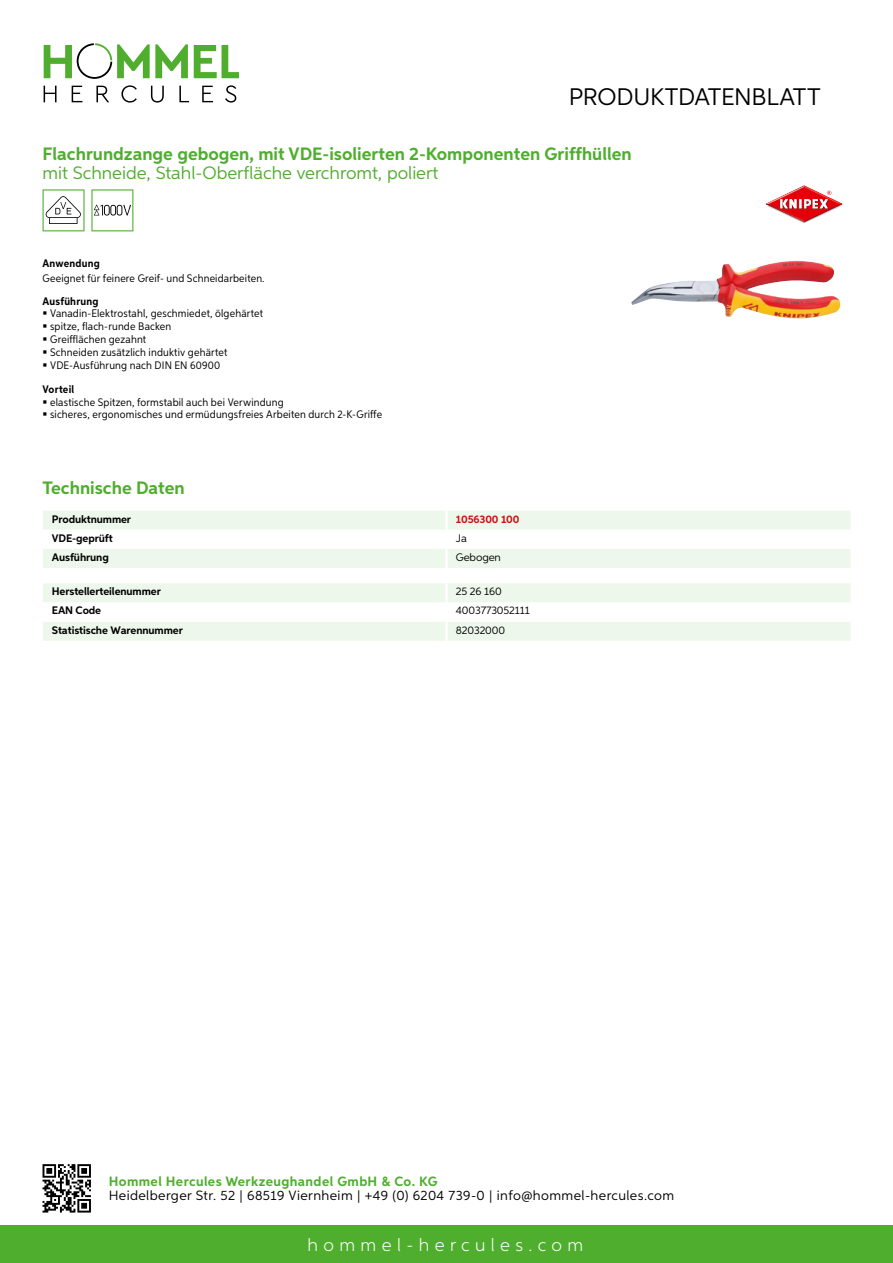
<style>
.page{position:relative;width:893px;height:1263px;background:#fff}
.page>*{position:absolute;margin:0;border:0;box-sizing:border-box;transform-origin:0 0}
.t1{font:24px "Aspira";letter-spacing:-.01em;color:#000}
.t2{font:700 18px "Aspira";color:#50ae2f}
.t3{font:18px "Aspira";color:#50ae2f}
.t4{font:300 18px "Aspira";letter-spacing:.3em;color:#fff}
.t5{font:13.5px "Aspira";letter-spacing:.03em;color:#000}
.t6{font:700 13.5px "Aspira";letter-spacing:.03em;color:#50ae2f}
.t7{font:10.95px/12.8px "Aspira Nar";letter-spacing:.015em;color:#000}
.t8{font:700 10.95px "Aspira";letter-spacing:-.01em;color:#000}
.t9{font:10.95px "Aspira";letter-spacing:-.01em;color:#000}
.t10{font:700 10.95px "Aspira Nar";letter-spacing:.02em;color:#000}
.t11{font:700 10.95px "Aspira";letter-spacing:-.01em;color:#cd1013}
</style>
<div class="page">
<div style="left:0;top:1226px;width:893px;height:37px;background:#50ae2f"></div>
<svg style="left:43px;top:1164px;width:48px;height:48px"></svg>
<svg style="left:194px;top:45px;width:45px;height:33px"></svg>
<svg style="left:44px;top:43px;width:144px;height:36px"></svg>
<svg style="left:44px;top:86px;width:13px;height:16px"></svg>
<svg style="left:72px;top:86px;width:10px;height:16px"></svg>
<svg style="left:96px;top:86px;width:13px;height:16px"></svg>
<svg style="left:121px;top:85px;width:16px;height:18px"></svg>
<svg style="left:151px;top:86px;width:13px;height:17px"></svg>
<svg style="left:179px;top:86px;width:10px;height:16px"></svg>
<svg style="left:202px;top:86px;width:11px;height:16px"></svg>
<svg style="left:225px;top:85px;width:11px;height:18px"></svg>
<svg style="left:43px;top:511px;width:807px;height:57px"></svg>
<hr style="left:445px;top:549px;width:3px;height:19px;background:#fff">
<svg style="left:43px;top:583px;width:807px;height:58px"></svg>
<hr style="left:445px;top:622px;width:3px;height:19px;background:#fff">
<svg style="left:43px;top:189px;width:42px;height:42px"></svg>
<svg style="left:91px;top:189px;width:42px;height:42px"></svg>
<img style="left:631px;top:261px;width:210px;height:58px">
<svg style="left:766px;top:186px;width:76px;height:38px"></svg>
<h1 class="t1" style="left:569px;top:82px;width:253px">Produktdatenblatt</h1>
<h2 class="t2" style="left:43px;top:142px;width:591px">Flachrundzange gebogen, mit VDE-isolierten 2-Komponenten Griffhüllen</h2>
<h2 class="t3" style="left:43px;top:162px;width:397px">mit Schneide, Stahl-Oberfläche verchromt, poliert</h2>
<p class="t10" style="left:43px;top:257px;width:59px">Anwendung</p>
<p class="t7" style="left:43px;top:272px;width:224px">Geeignet für feinere Greif- und Schneidarbeiten.</p>
<p class="t10" style="left:43px;top:294px;width:58px">Ausführung</p>
<p class="t7" style="left:50px;top:307px;width:215px">Vanadin-Elektrostahl, geschmiedet, ölgehärtet spitze, flach-runde Backen<br>Greifflächen gezahnt<br>Schneiden zusätzlich induktiv gehärtet VDE-Ausführung nach DIN EN 60900</p>
<p class="t10" style="left:43px;top:382px;width:33px">Vorteil</p>
<p class="t7" style="left:50px;top:395px;width:334px">elastische Spitzen, formstabil auch bei Verwindung<br>sicheres, ergonomisches und ermüdungsfreies Arbeiten durch 2-K-Griffe</p>
<h2 class="t2" style="left:43px;top:476px;width:144px">Technische Daten</h2>
<p class="t8" style="left:52px;top:512px;width:81px">Produktnummer</p>
<p class="t11" style="left:456px;top:512px;width:65px">1056300 100</p>
<p class="t8" style="left:52px;top:531px;width:63px">VDE-geprüft</p>
<p class="t9" style="left:456px;top:531px;width:13px">Ja</p>
<p class="t8" style="left:52px;top:550px;width:58px">Ausführung</p>
<p class="t9" style="left:456px;top:550px;width:47px">Gebogen</p>
<p class="t8" style="left:52px;top:585px;width:111px">Herstellerteilenummer</p>
<p class="t9" style="left:456px;top:585px;width:47px">25 26 160</p>
<p class="t8" style="left:52px;top:604px;width:51px">EAN Code</p>
<p class="t9" style="left:456px;top:604px;width:75px">4003773052111</p>
<p class="t8" style="left:52px;top:623px;width:132px">Statistische Warennummer</p>
<p class="t9" style="left:456px;top:623px;width:51px">82032000</p>
<p class="t6" style="left:109px;top:1172px;width:330px">Hommel Hercules Werkzeughandel GmbH &amp; Co. KG</p>
<p class="t5" style="left:109px;top:1187px;width:567px">Heidelberger Str. 52 | 68519 Viernheim | +49 (0) 6204 739-0 | info@hommel-hercules.com</p>
<h2 class="t4" style="left:307px;top:1234px;width:277px">hommel-hercules.com</h2>
</div>
